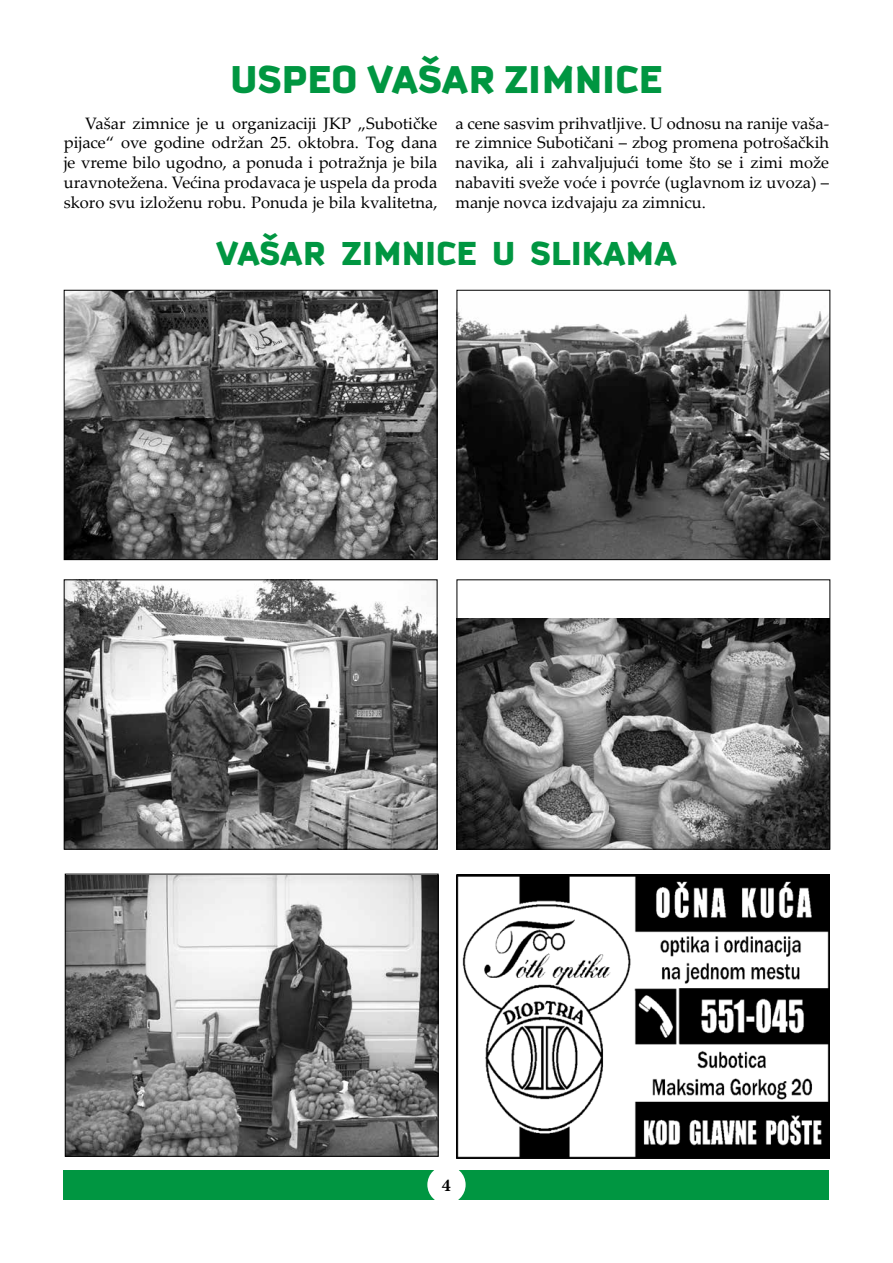
<style>
.page{position:relative;width:893px;height:1263px;background:#fff}
.page>*{position:absolute;margin:0;border:0;box-sizing:border-box;transform-origin:0 0}
.t1{font:900 42px "Kautiva Pro";color:#009641;scale:1.05 1}
.t2{font:900 36px "Kautiva Pro";color:#009641;scale:1.05 1}
.t3{font:700 18px "Minion Pro";color:#000}
.t4{font:16.5px/19.8px "Palatino Linotype";color:#000;text-align:justify}
</style>
<div class="page">
<div style="left:64px;top:1170px;width:765px;height:29px;background:#009641"></div>
<div style="left:427px;top:1165px;width:39px;height:39px;background:#fff;border-radius:50%"></div>
<img style="left:456px;top:874px;width:373px;height:284px">
<img style="left:66px;top:581px;width:369px;height:266px">
<div style="left:64px;top:579px;width:373px;height:270px;border:1px solid #000"></div>
<img style="left:66px;top:292px;width:369px;height:266px">
<div style="left:64px;top:290px;width:373px;height:270px;border:1px solid #000"></div>
<img style="left:459px;top:618px;width:369px;height:229px">
<div style="left:457px;top:579px;width:373px;height:270px;border:1px solid #000"></div>
<img style="left:459px;top:292px;width:369px;height:266px">
<div style="left:457px;top:290px;width:373px;height:270px;border:1px solid #000"></div>
<img style="left:67px;top:876px;width:370px;height:279px">
<div style="left:65px;top:874px;width:374px;height:283px;border:1px solid #000"></div>
<h1 class="t1" style="left:230px;top:56px;width:413px">USPEO VAŠAR ZIMNICE</h1>
<p class="t4" style="left:64px;top:112px;width:375px;text-indent:21px">Vašar zimnice je u organizaciji JKP „Subotičke pijace“ ove godine održan 25. oktobra. Tog dana je vreme bilo ugodno, a ponuda i potražnja je bila uravnotežena. Većina prodavaca je uspela da proda skoro svu izloženu robu. Ponuda je bila kvalitetna,</p>
<p class="t4" style="left:455px;top:112px;width:375px">a cene sasvim prihvatljive. U odnosu na ranije vaša&shy;re zimnice Subotičani – zbog promena potrošačkih navika, ali i zahvaljujući tome što se i zimi može nabaviti sveže voće i povrće (uglavnom iz uvoza) – manje novca izdvajaju za zimnicu.</p>
<h2 class="t2" style="left:216px;top:233px;width:441px">VAŠAR ZIMNICE U SLIKAMA</h2>
<p class="t3" style="left:442px;top:1173px;width:10px">4</p>
</div>
